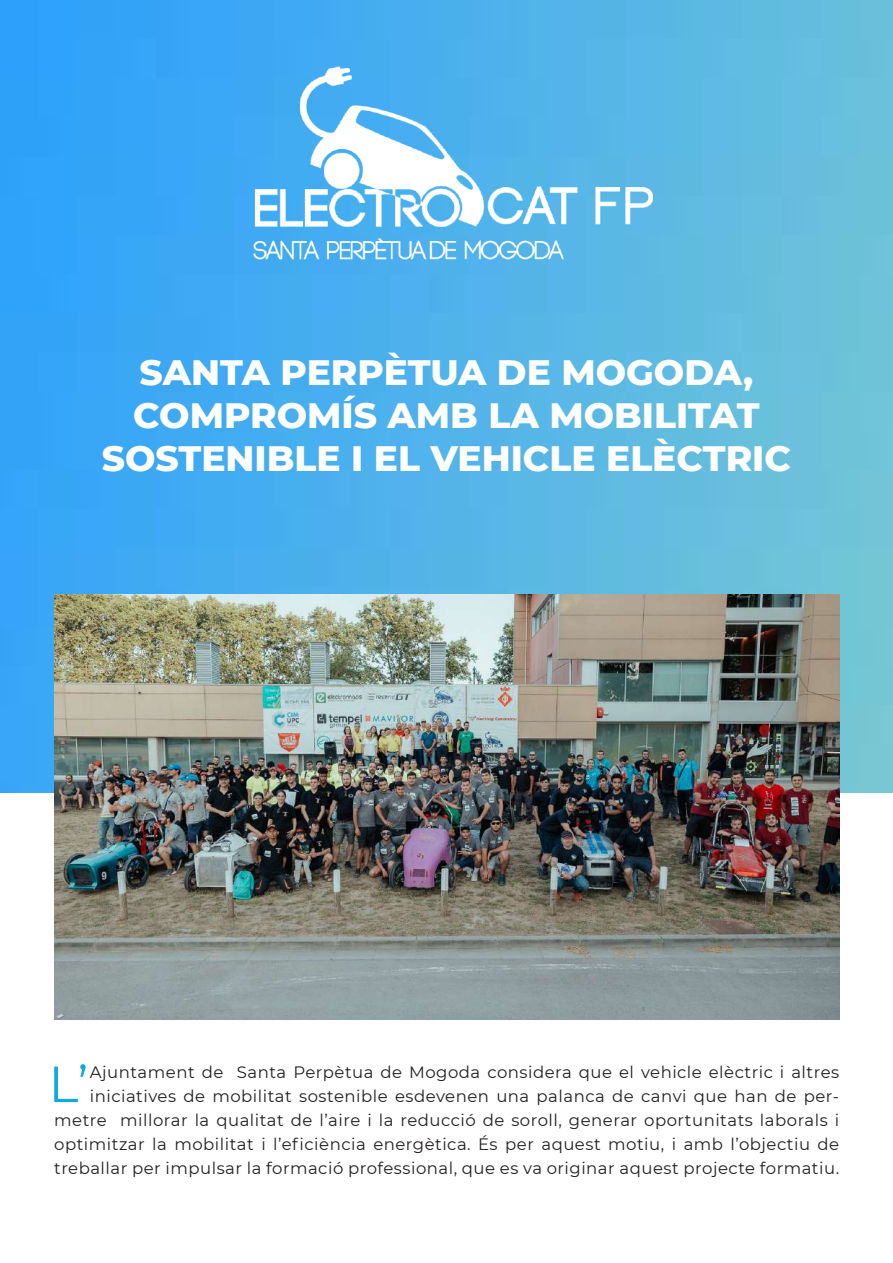
<style>
.page{position:relative;width:893px;height:1263px;background:#fff}
.page>*{position:absolute;margin:0;border:0;box-sizing:border-box;transform-origin:0 0}
.t1{font:50.85px "Montserrat";color:#0faae2}
.t2{font:800 36px/43.2px "Montserrat";color:#fff;text-align:center}
.t3{font:16.5px/24px "Montserrat";letter-spacing:.03em;color:#231f20;text-align:right}
</style>
<div class="page">
<img style="left:0;top:0;width:893px;height:792px">
<img style="left:54px;top:594px;width:785px;height:425px">
<img style="left:253px;top:66px;width:399px;height:194px">
<h2 class="t2" style="left:102px;top:348px;width:691px">SANTA PERPÈTUA DE MOGODA,<br>COMPROMÍS AMB LA MOBILITAT<br>SOSTENIBLE I EL VEHICLE ELÈCTRIC</h2>
<h1 class="t1" style="left:48px;top:1049px;width:41px">L’</h1>
<p class="t3" style="left:54px;top:1060px;width:787px">Ajuntament de Santa Perpètua de Mogoda considera que el vehicle elèctric i altres iniciatives de mobilitat sostenible esdevenen una palanca de canvi que han de per&shy;metre millorar la qualitat de l’aire i la reducció de soroll, generar oportunitats laborals i optimitzar la mobilitat i l’eficiència energètica. És per aquest motiu, i amb l’objectiu de treballar per impulsar la formació professional, que es va originar aquest projecte formatiu.</p>
</div>
